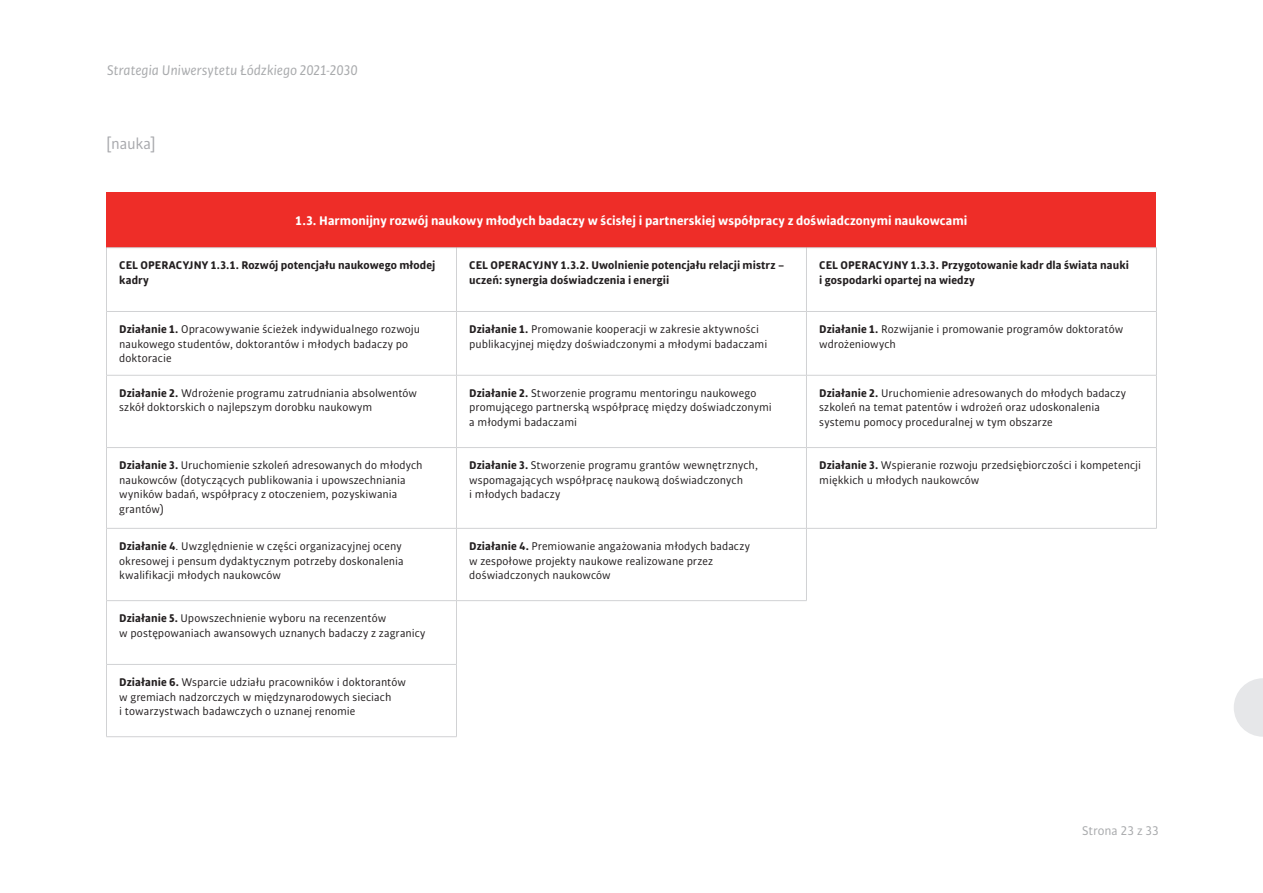
<style>
.page{position:relative;width:1263px;height:893px;background:#fff}
.page>*{position:absolute;margin:0;border:0;box-sizing:border-box;transform-origin:0 0}
.tytuł{font:16.5px "Bulo Rounded";letter-spacing:-.015em;color:#a8a9ad}
.t1{font:italic 15px "Bulo Rounded";color:#939598}
.treść{font:700 13.5px "Bulo Rounded";color:#fff}
.t2{font:13.5px "Bulo Rounded";color:#939598}
.treść-2{font:12px/14.4px "Bulo Rounded";letter-spacing:.005em;color:#231f20}
.treść-3{font:700 12px/14.4px "Bulo Rounded";letter-spacing:.005em;color:#231f20}
.s1{font-weight:700}
</style>
<div class="page">
<svg style="left:1234px;top:678px;width:29px;height:59px"></svg>
<div style="left:106px;top:192px;width:1050px;height:56px;background:#ee2d28"></div>
<hr style="left:106px;top:311px;width:350px;height:1px;background:#d1d2d4">
<hr style="left:456px;top:311px;width:350px;height:1px;background:#d1d2d4">
<hr style="left:806px;top:311px;width:351px;height:1px;background:#d1d2d4">
<hr style="left:106px;top:375px;width:350px;height:1px;background:#d1d2d4">
<hr style="left:456px;top:375px;width:350px;height:1px;background:#d1d2d4">
<hr style="left:806px;top:375px;width:351px;height:1px;background:#d1d2d4">
<hr style="left:456px;top:447px;width:350px;height:1px;background:#d1d2d4">
<hr style="left:106px;top:528px;width:350px;height:1px;background:#d1d2d4">
<hr style="left:106px;top:600px;width:350px;height:1px;background:#d1d2d4">
<hr style="left:106px;top:664px;width:351px;height:1px;background:#d1d2d4">
<hr style="left:456px;top:528px;width:350px;height:1px;background:#d1d2d4">
<hr style="left:806px;top:447px;width:351px;height:1px;background:#d1d2d4">
<hr style="left:106px;top:447px;width:350px;height:1px;background:#d1d2d4">
<hr style="left:106px;top:247px;width:350px;height:1px;background:#d1d2d4">
<hr style="left:106px;top:248px;width:1px;height:63px;background:#d1d2d4">
<hr style="left:106px;top:312px;width:1px;height:63px;background:#d1d2d4">
<hr style="left:106px;top:375px;width:1px;height:72px;background:#d1d2d4">
<hr style="left:106px;top:448px;width:1px;height:80px;background:#d1d2d4">
<hr style="left:106px;top:528px;width:1px;height:72px;background:#d1d2d4">
<hr style="left:106px;top:601px;width:1px;height:63px;background:#d1d2d4">
<hr style="left:456px;top:601px;width:1px;height:63px;background:#d1d2d4">
<hr style="left:106px;top:665px;width:1px;height:71px;background:#d1d2d4">
<hr style="left:456px;top:665px;width:1px;height:71px;background:#d1d2d4">
<hr style="left:106px;top:736px;width:351px;height:1px;background:#d1d2d4">
<hr style="left:456px;top:247px;width:350px;height:1px;background:#d1d2d4">
<hr style="left:456px;top:248px;width:1px;height:63px;background:#d1d2d4">
<hr style="left:456px;top:312px;width:1px;height:63px;background:#d1d2d4">
<hr style="left:456px;top:375px;width:1px;height:72px;background:#d1d2d4">
<hr style="left:456px;top:448px;width:1px;height:80px;background:#d1d2d4">
<hr style="left:456px;top:528px;width:1px;height:72px;background:#d1d2d4">
<hr style="left:806px;top:528px;width:1px;height:72px;background:#d1d2d4">
<hr style="left:456px;top:600px;width:351px;height:1px;background:#d1d2d4">
<hr style="left:806px;top:247px;width:351px;height:1px;background:#d1d2d4">
<hr style="left:806px;top:248px;width:1px;height:63px;background:#d1d2d4">
<hr style="left:1156px;top:248px;width:1px;height:63px;background:#d1d2d4">
<hr style="left:806px;top:312px;width:1px;height:63px;background:#d1d2d4">
<hr style="left:1156px;top:312px;width:1px;height:63px;background:#d1d2d4">
<hr style="left:806px;top:375px;width:1px;height:72px;background:#d1d2d4">
<hr style="left:1156px;top:375px;width:1px;height:72px;background:#d1d2d4">
<hr style="left:806px;top:448px;width:1px;height:80px;background:#d1d2d4">
<hr style="left:1156px;top:448px;width:1px;height:80px;background:#d1d2d4">
<hr style="left:806px;top:528px;width:351px;height:1px;background:#d1d2d4">
<p class="t1" style="left:107px;top:61px;width:252px">Strategia Uniwersytetu Łódzkiego 2021-2030</p>
<p class="tytuł" style="left:106px;top:133px;width:51px">[nauka]</p>
<p class="treść" style="left:296px;top:212px;width:673px">1.3. Harmonijny rozwój naukowy młodych badaczy w ścisłej i partnerskiej współpracy z doświadczonymi naukowcami</p>
<p class="treść-3" style="left:119px;top:258px;width:318px">CEL OPERACYJNY 1.3.1. Rozwój potencjału naukowego młodej kadry</p>
<p class="treść-3" style="left:469px;top:258px;width:317px">CEL OPERACYJNY 1.3.2. Uwolnienie potencjału relacji mistrz – uczeń: synergia doświadczenia i energii</p>
<p class="treść-3" style="left:819px;top:258px;width:311px">CEL OPERACYJNY 1.3.3. Przygotowanie kadr dla świata nauki i gospodarki opartej na wiedzy</p>
<p class="treść-2" style="left:119px;top:322px;width:302px"><span class="s1">Działanie 1.</span> Opracowywanie ścieżek indywidualnego rozwoju naukowego studentów, doktorantów i młodych badaczy po doktoracie</p>
<p class="treść-2" style="left:469px;top:322px;width:300px"><span class="s1">Działanie 1.</span> Promowanie kooperacji w zakresie aktywności publikacyjnej między doświadczonymi a młodymi badaczami</p>
<p class="treść-2" style="left:819px;top:322px;width:305px"><span class="s1">Działanie 1.</span> Rozwijanie i promowanie programów doktoratów wdrożeniowych</p>
<p class="treść-2" style="left:119px;top:386px;width:299px"><span class="s1">Działanie 2.</span> Wdrożenie programu zatrudniania absolwentów szkół doktorskich o najlepszym dorobku naukowym</p>
<p class="treść-2" style="left:469px;top:386px;width:304px"><span class="s1">Działanie 2.</span> Stworzenie programu mentoringu naukowego promującego partnerską współpracę między doświadczonymi a młodymi badaczami</p>
<p class="treść-2" style="left:819px;top:386px;width:308px"><span class="s1">Działanie 2.</span> Uruchomienie adresowanych do młodych badaczy szkoleń na temat patentów i wdrożeń oraz udoskonalenia systemu pomocy proceduralnej w tym obszarze</p>
<p class="treść-2" style="left:119px;top:458px;width:305px"><span class="s1">Działanie 3.</span> Uruchomienie szkoleń adresowanych do młodych naukowców (dotyczących publikowania i upowszechniania wyników badań, współpracy z otoczeniem, pozyskiwania grantów)</p>
<p class="treść-2" style="left:469px;top:458px;width:290px"><span class="s1">Działanie 3.</span> Stworzenie programu grantów wewnętrznych, wspomagających współpracę naukową doświadczonych<br>i młodych badaczy</p>
<p class="treść-2" style="left:819px;top:458px;width:323px"><span class="s1">Działanie 3.</span> Wspieranie rozwoju przedsiębiorczości i kompetencji miękkich u młodych naukowców</p>
<p class="treść-2" style="left:119px;top:539px;width:286px"><span class="s1">Działanie 4</span>. Uwzględnienie w części organizacyjnej oceny okresowej i pensum dydaktycznym potrzeby doskonalenia kwalifikacji młodych naukowców</p>
<p class="treść-2" style="left:469px;top:539px;width:282px"><span class="s1">Działanie 4.</span> Premiowanie angażowania młodych badaczy w zespołowe projekty naukowe realizowane przez doświadczonych naukowców</p>
<p class="treść-2" style="left:119px;top:611px;width:308px"><span class="s1">Działanie 5.</span> Upowszechnienie wyboru na recenzentów<br>w postępowaniach awansowych uznanych badaczy z zagranicy</p>
<p class="treść-2" style="left:119px;top:675px;width:288px"><span class="s1">Działanie 6.</span> Wsparcie udziału pracowników i doktorantów w gremiach nadzorczych w międzynarodowych sieciach<br>i towarzystwach badawczych o uznanej renomie</p>
<p class="t2" style="left:1082px;top:822px;width:78px">Strona 23 z 33</p>
</div>
